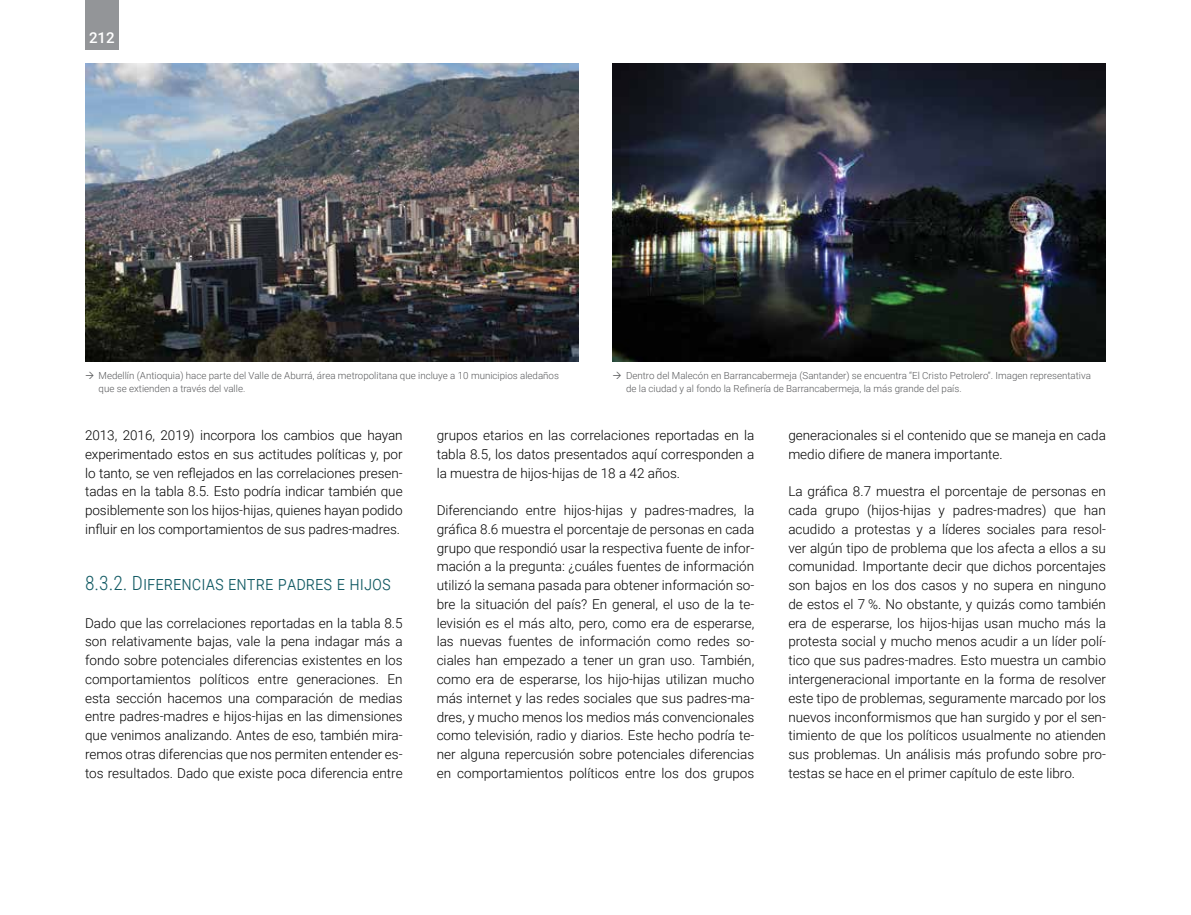
<style>
.page{position:relative;width:1191px;height:915px;background:#fff}
.page>*{position:absolute;margin:0;border:0;box-sizing:border-box;transform-origin:0 0}
.t1{font:300 19.5px "Roboto Condensed";color:#135b64}
.t2{font:500 15px "Roboto";color:#fff}
.t3{font:300 13.5px/18.8px "Roboto";color:#000;text-align:justify}
.t4{font:300 9.75px/12.8px "Roboto";color:#58595b}
</style>
<div class="page">
<div style="left:85px;top:0;width:34px;height:49px;background:#939598"></div>
<img style="left:85px;top:64px;width:493px;height:297px">
<img style="left:612px;top:64px;width:494px;height:297px">
<p class="t2" style="left:89px;top:28px;width:27px">212</p>
<p class="t4" style="left:99px;top:368px;width:462px">Medellín (Antioquia) hace parte del Valle de Aburrá, área metropolitana que incluye a 10 municipios aledaños que se extienden a través del valle.</p>
<p class="t4" style="left:626px;top:368px;width:466px">Dentro del Malecón en Barrancabermeja (Santander) se encuentra “El Cristo Petrolero”. Imagen representativa de la ciudad y al fondo la Refinería de Barrancabermeja, la más grande del país.</p>
<p class="t3" style="left:85px;top:425px;width:319px">2013, 2016, 2019) incorpora los cambios que hayan experimentado estos en sus actitudes políticas y, por lo tanto, se ven reflejados en las correlaciones presen&shy;tadas en la tabla 8.5. Esto podría indicar también que posiblemente son los hijos-hijas, quienes hayan podido influir en los comportamientos de sus padres-madres.</p>
<h1 class="t1" style="left:85px;top:569px;width:307px">8.3.2. Diferencias entre padres e hijos</h1>
<p class="t3" style="left:85px;top:612px;width:319px">Dado que las correlaciones reportadas en la tabla 8.5 son relativamente bajas, vale la pena indagar más a fondo sobre potenciales diferencias existentes en los comportamientos políticos entre generaciones. En esta sección hacemos una comparación de medias entre padres-madres e hijos-hijas en las dimensiones que venimos analizando. Antes de eso, también mira&shy;remos otras diferencias que nos permiten entender es&shy;tos resultados. Dado que existe poca diferencia entre</p>
<p class="t3" style="left:437px;top:425px;width:319px">grupos etarios en las correlaciones reportadas en la tabla 8.5, los datos presentados aquí corresponden a la muestra de hijos-hijas de 18 a 42 años.</p>
<p class="t3" style="left:437px;top:500px;width:319px">Diferenciando entre hijos-hijas y padres-madres, la gráfica 8.6 muestra el porcentaje de personas en cada grupo que respondió usar la respectiva fuente de infor&shy;mación a la pregunta: ¿cuáles fuentes de información utilizó la semana pasada para obtener información so&shy;bre la situación del país? En general, el uso de la te&shy;levisión es el más alto, pero, como era de esperarse, las nuevas fuentes de información como redes so&shy;ciales han empezado a tener un gran uso. También, como era de esperarse, los hijo-hijas utilizan mucho más internet y las redes sociales que sus padres-ma&shy;dres, y mucho menos los medios más convencionales como televisión, radio y diarios. Este hecho podría te&shy;ner alguna repercusión sobre potenciales diferencias en comportamientos políticos entre los dos grupos</p>
<p class="t3" style="left:788px;top:425px;width:319px">generacionales si el contenido que se maneja en cada medio difiere de manera importante.</p>
<p class="t3" style="left:788px;top:481px;width:319px">La gráfica 8.7 muestra el porcentaje de personas en cada grupo (hijos-hijas y padres-madres) que han acudido a protestas y a líderes sociales para resol&shy;ver algún tipo de problema que los afecta a ellos a su comunidad. Importante decir que dichos porcentajes son bajos en los dos casos y no supera en ninguno de estos el 7 %. No obstante, y quizás como también era de esperarse, los hijos-hijas usan mucho más la protesta social y mucho menos acudir a un líder polí&shy;tico que sus padres-madres. Esto muestra un cambio intergeneracional importante en la forma de resolver este tipo de problemas, seguramente marcado por los nuevos inconformismos que han surgido y por el sen&shy;timiento de que los políticos usualmente no atienden sus problemas. Un análisis más profundo sobre pro&shy;testas se hace en el primer capítulo de este libro.</p>
</div>
